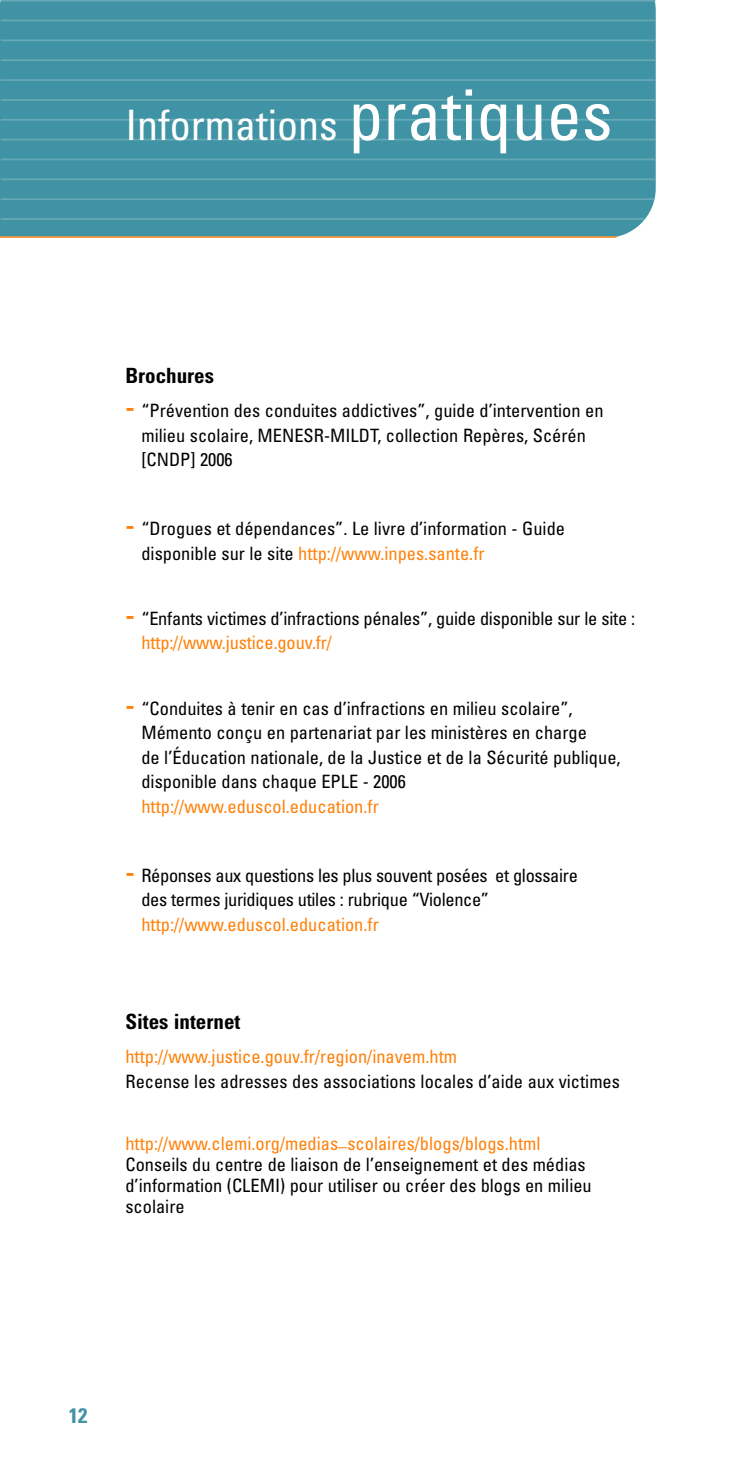
<style>
.page{position:relative;width:737px;height:1474px;background:#fff}
.page>*{position:absolute;margin:0;border:0;box-sizing:border-box;transform-origin:0 0}
.t1{font:condensed 42px "Univers";color:#fff}
.t2{font:700 condensed 21px "Univers";color:#000}
.t3{font:700 condensed 21px "Univers";color:#4093a4}
.t4{font:condensed 18.38px/24.5px "Univers";color:#000}
.t5{font:condensed 18.38px "Univers";color:#ff8008}
.t6{font:condensed 18.38px/24.5px "Univers";letter-spacing:-.02em;color:#000}
.s1{font-size:70px}
.s2{font-weight:700;font-size:28px;color:#ff8008}
.s3{color:#ff8008}
</style>
<div class="page">
<div style="left:0;top:0;width:655px;height:238px;background:#4093a4"></div>
<hr style="left:1px;top:0;width:654px;height:2px;background:#66a9b6">
<hr style="left:1px;top:20px;width:654px;height:1px;background:#66a9b6">
<hr style="left:1px;top:39px;width:654px;height:2px;background:#66a9b6">
<hr style="left:1px;top:59px;width:654px;height:2px;background:#66a9b6">
<hr style="left:1px;top:79px;width:654px;height:2px;background:#66a9b6">
<hr style="left:1px;top:99px;width:654px;height:2px;background:#66a9b6">
<hr style="left:1px;top:119px;width:654px;height:2px;background:#66a9b6">
<hr style="left:1px;top:139px;width:654px;height:1px;background:#66a9b6">
<hr style="left:1px;top:159px;width:654px;height:1px;background:#66a9b6">
<hr style="left:1px;top:178px;width:654px;height:2px;background:#66a9b6">
<hr style="left:1px;top:198px;width:653px;height:2px;background:#66a9b6">
<hr style="left:1px;top:218px;width:643px;height:2px;background:#66a9b6">
<hr style="left:0;top:236px;width:616px;height:2px;background:#ff9939">
<h1 class="t1" style="left:125px;top:110px;width:488px">Informations <span class="s1">pratiques</span></h1>
<p class="t2" style="left:125px;top:368px;width:90px">Brochures</p>
<p class="t4" style="left:141px;top:400px;width:463px;text-indent:-16px"><span class="s2">-</span> “Prévention des conduites addictives”, guide d’intervention en milieu scolaire, MENESR-MILDT, collection Repères, Scérén [CNDP] 2006</p>
<p class="t4" style="left:141px;top:518px;width:425px;text-indent:-16px"><span class="s2">-</span> “Drogues et dépendances”. Le livre d’information - Guide disponible sur le site <span class="s3">http://www.inpes.sante.fr</span></p>
<p class="t4" style="left:141px;top:608px;width:495px;text-indent:-16px"><span class="s2">-</span> “Enfants victimes d’infractions pénales”, guide disponible sur le site : <span class="s3">http://www.justice.gouv.fr/</span></p>
<p class="t4" style="left:141px;top:697px;width:480px;text-indent:-16px"><span class="s2">-</span> “Conduites à tenir en cas d’infractions en milieu scolaire”, Mémento conçu en partenariat par les ministères en charge<br>de l’Éducation nationale, de la Justice et de la Sécurité publique, disponible dans chaque EPLE - 2006</p>
<p class="t5" style="left:141px;top:799px;width:239px">http://www.eduscol.education.fr</p>
<p class="t6" style="left:141px;top:864px;width:437px;text-indent:-16px"><span class="s2">-</span> Réponses aux questions les plus souvent posées et glossaire des termes juridiques utiles : rubrique “Violence”</p>
<p class="t5" style="left:141px;top:917px;width:239px">http://www.eduscol.education.fr</p>
<p class="t2" style="left:125px;top:1013px;width:116px">Sites internet</p>
<p class="t5" style="left:125px;top:1050px;width:333px">http://www.justice.gouv.fr/region/inavem.htm</p>
<p class="t4" style="left:125px;top:1070px;width:495px">Recense les adresses des associations locales d’aide aux victimes</p>
<p class="t5" style="left:125px;top:1136px;width:416px">http://www.clemi.org/medias_scolaires/blogs/blogs.html</p>
<p class="t4" style="left:125px;top:1155px;width:467px;line-height:21px">Conseils du centre de liaison de l’enseignement et des médias d’information (CLEMI) pour utiliser ou créer des blogs en milieu scolaire</p>
<p class="t3" style="left:69px;top:1407px;width:20px">12</p>
</div>
